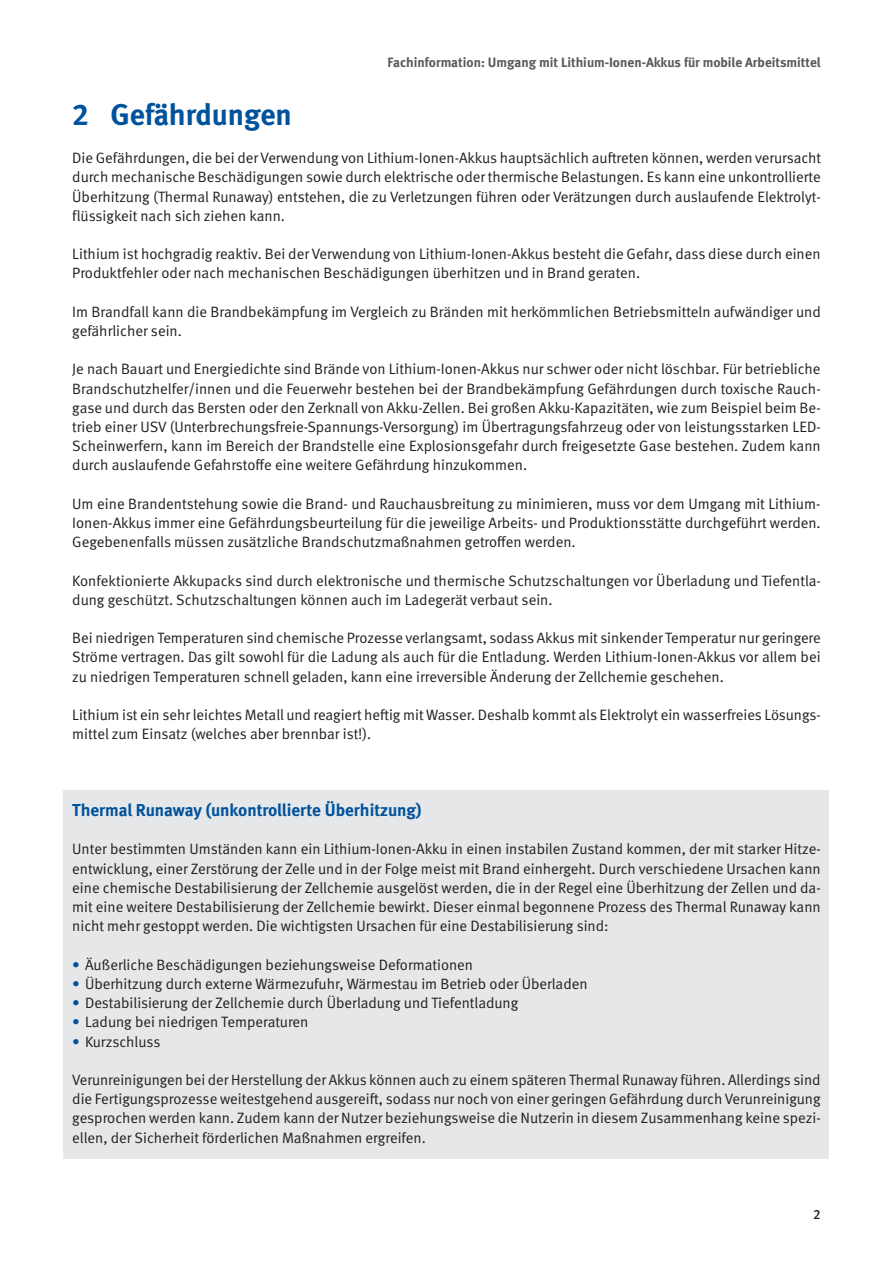
<style>
.page{position:relative;width:893px;height:1263px;background:#fff}
.page>*{position:absolute;margin:0;border:0;box-sizing:border-box;transform-origin:0 0}
._01_Überschriften_D_-_Überschrift_blau_20{font:700 30px "DGUV Meta";color:#00529c}
._01_Überschriften_Zwischenüberschrift_Bla{font:700 17.25px "DGUV Meta";letter-spacing:-.005em;color:#00529c}
._02_Fließtext_Fließtext{font:15px/19.2px "DGUV Meta";color:#231f20;text-align:justify}
.t1{font:700 13.5px "DGUV Meta";color:#58595b}
.t2{font:500 13.5px "DGUV Meta";color:#231f20}
.s1{color:#00529c}
</style>
<div class="page">
<div style="left:64px;top:790px;width:765px;height:43px;background:#e6e7e8"></div>
<div style="left:64px;top:830px;width:765px;height:118px;background:#e6e7e8"></div>
<div style="left:64px;top:946px;width:765px;height:40px;background:#e6e7e8"></div>
<div style="left:64px;top:984px;width:765px;height:40px;background:#e6e7e8"></div>
<div style="left:64px;top:1022px;width:765px;height:41px;background:#e6e7e8"></div>
<div style="left:64px;top:1042px;width:765px;height:117px;background:#e6e7e8"></div>
<p class="t1" style="left:388px;top:54px;width:435px">Fachinformation: Umgang mit Lithium-Ionen-Akkus für mobile Arbeitsmittel</p>
<h1 class="_01_Überschriften_D_-_Überschrift_blau_20" style="left:72px;top:97px;width:221px">2 Gefährdungen</h1>
<p class="_02_Fließtext_Fließtext" style="left:72px;top:149px;width:750px">Die Gefährdungen, die bei der Verwendung von Lithium-Ionen-Akkus hauptsächlich auftreten können, werden verursacht durch mechanische Beschädigungen sowie durch elektrische oder thermische Belastungen. Es kann eine unkontrollierte Überhitzung (Thermal Runaway) entstehen, die zu Verletzungen führen oder Verätzungen durch auslaufende Elektrolyt&shy;flüssigkeit nach sich ziehen kann.</p>
<p class="_02_Fließtext_Fließtext" style="left:72px;top:245px;width:750px">Lithium ist hochgradig reaktiv. Bei der Verwendung von Lithium-Ionen-Akkus besteht die Gefahr, dass diese durch einen<br>Produktfehler oder nach mechanischen Beschädigungen überhitzen und in Brand geraten.</p>
<p class="_02_Fließtext_Fließtext" style="left:72px;top:302px;width:750px">Im Brandfall kann die Brandbekämpfung im Vergleich zu Bränden mit herkömmlichen Betriebsmitteln aufwändiger und gefährlicher sein.</p>
<p class="_02_Fließtext_Fließtext" style="left:72px;top:360px;width:750px">Je nach Bauart und Energiedichte sind Brände von Lithium-Ionen-Akkus nur schwer oder nicht löschbar. Für betriebliche Brandschutzhelfer/innen und die Feuerwehr bestehen bei der Brandbekämpfung Gefährdungen durch toxische Rauch&shy;gase und durch das Bersten oder den Zerknall von Akku-Zellen. Bei großen Akku-Kapazitäten, wie zum Beispiel beim Be&shy;trieb einer USV (Unterbrechungsfreie-Spannungs-Versorgung) im Übertragungsfahrzeug oder von leistungsstarken LED-Scheinwerfern, kann im Bereich der Brandstelle eine Explosionsgefahr durch freigesetzte Gase bestehen. Zudem kann durch auslaufende Gefahrstoffe eine weitere Gefährdung hinzukommen.</p>
<p class="_02_Fließtext_Fließtext" style="left:72px;top:494px;width:750px">Um eine Brandentstehung sowie die Brand- und Rauchausbreitung zu minimieren, muss vor dem Umgang mit Lithium-Ionen-Akkus immer eine Gefährdungsbeurteilung für die jeweilige Arbeits- und Produktionsstätte durchgeführt werden.<br>Gegebenenfalls müssen zusätzliche Brandschutzmaßnahmen getroffen werden.</p>
<p class="_02_Fließtext_Fließtext" style="left:72px;top:571px;width:750px">Konfektionierte Akkupacks sind durch elektronische und thermische Schutzschaltungen vor Überladung und Tiefentla&shy;dung geschützt. Schutzschaltungen können auch im Ladegerät verbaut sein.</p>
<p class="_02_Fließtext_Fließtext" style="left:72px;top:629px;width:750px">Bei niedrigen Temperaturen sind chemische Prozesse verlangsamt, sodass Akkus mit sinkender Temperatur nur geringere Ströme vertragen. Das gilt sowohl für die Ladung als auch für die Entladung. Werden Lithium-Ionen-Akkus vor allem bei zu niedrigen Temperaturen schnell geladen, kann eine irreversible Änderung der Zellchemie geschehen.</p>
<p class="_02_Fließtext_Fließtext" style="left:72px;top:706px;width:750px">Lithium ist ein sehr leichtes Metall und reagiert heftig mit Wasser. Deshalb kommt als Elektrolyt ein wasserfreies Lösungs&shy;mittel zum Einsatz (welches aber brennbar ist!).</p>
<p class="_01_Überschriften_Zwischenüberschrift_Bla" style="left:72px;top:800px;width:351px">Thermal Runaway (unkontrollierte Überhitzung)</p>
<p class="_02_Fließtext_Fließtext" style="left:72px;top:840px;width:750px">Unter bestimmten Umständen kann ein Lithium-Ionen-Akku in einen instabilen Zustand kommen, der mit starker Hitze&shy;entwicklung, einer Zerstörung der Zelle und in der Folge meist mit Brand einhergeht. Durch verschiedene Ursachen kann eine chemische Destabilisierung der Zellchemie ausgelöst werden, die in der Regel eine Überhitzung der Zellen und da&shy;mit eine weitere Destabilisierung der Zellchemie bewirkt. Dieser einmal begonnene Prozess des Thermal Runaway kann nicht mehr gestoppt werden. Die wichtigsten Ursachen für eine Destabilisierung sind:</p>
<p class="_02_Fließtext_Fließtext" style="left:72px;top:955px;width:402px"><span class="s1">•</span> Äußerliche Beschädigungen beziehungsweise Deformationen</p>
<p class="_02_Fließtext_Fließtext" style="left:72px;top:974px;width:517px"><span class="s1">•</span> Überhitzung durch externe Wärmezufuhr, Wärmestau im Betrieb oder Überladen</p>
<p class="_02_Fließtext_Fließtext" style="left:72px;top:994px;width:448px"><span class="s1">•</span> Destabilisierung der Zellchemie durch Überladung und Tiefentladung</p>
<p class="_02_Fließtext_Fließtext" style="left:72px;top:1013px;width:238px"><span class="s1">•</span> Ladung bei niedrigen Temperaturen</p>
<p class="_02_Fließtext_Fließtext" style="left:72px;top:1032px;width:90px"><span class="s1">•</span> Kurzschluss</p>
<p class="_02_Fließtext_Fließtext" style="left:72px;top:1070px;width:750px">Verunreinigungen bei der Herstellung der Akkus können auch zu einem späteren Thermal Runaway führen. Allerdings sind die Fertigungsprozesse weitestgehend ausgereift, sodass nur noch von einer geringen Gefährdung durch Verunreinigung gesprochen werden kann. Zudem kann der Nutzer beziehungsweise die Nutzerin in diesem Zusammenhang keine spezi&shy;ellen, der Sicherheit förderlichen Maßnahmen ergreifen.</p>
<p class="t2" style="left:813px;top:1207px;width:9px">2</p>
</div>
